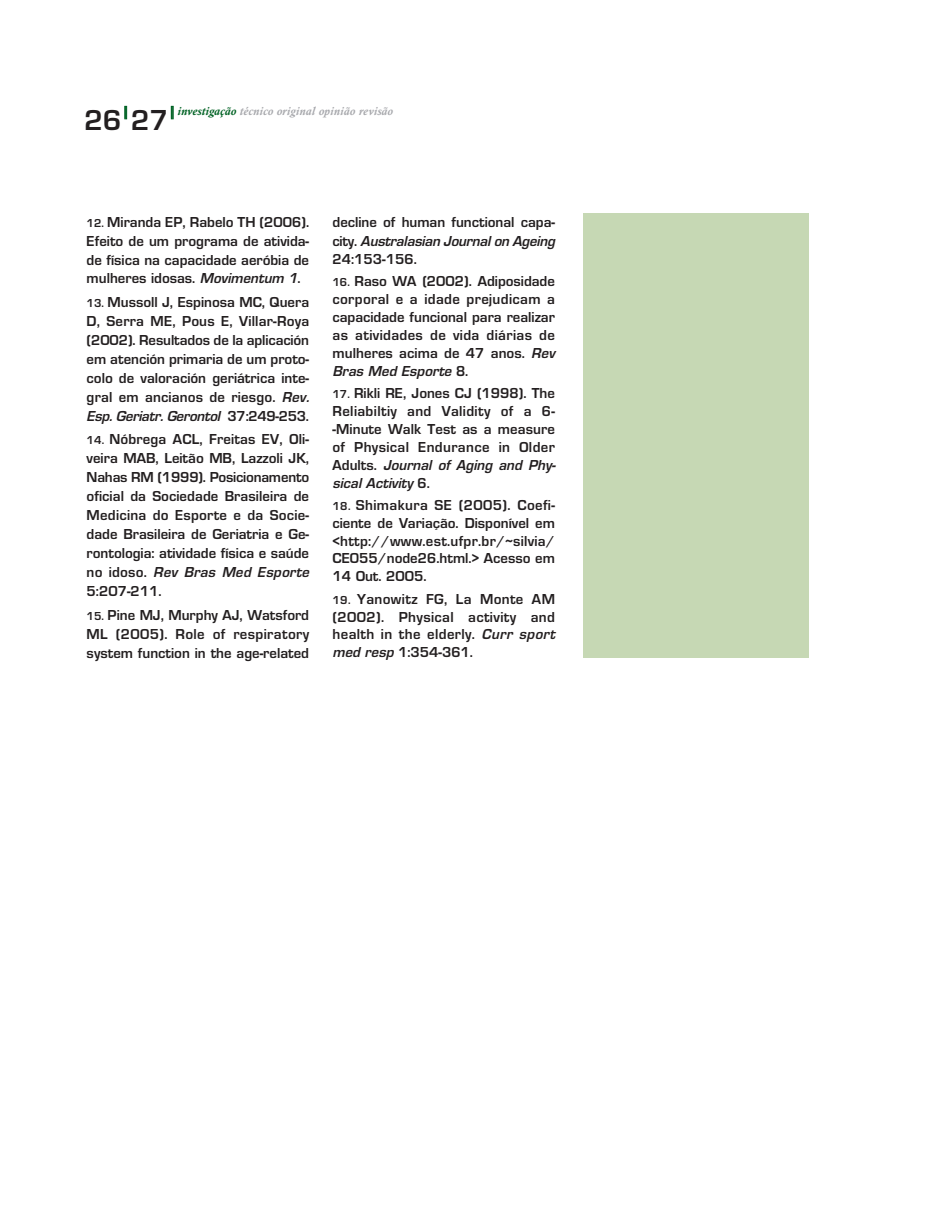
<style>
.page{position:relative;width:936px;height:1212px;background:#fff}
.page>*{position:absolute;margin:0;border:0;box-sizing:border-box;transform-origin:0 0}
.t1{font:30px "Eurose";color:#231f20}
.t2{font:15px/19px "Eurose";color:#231f20}
.t3{font:15px/17.9px "Eurose";letter-spacing:.025em;color:#231f20}
.t4{font:italic 700 12px "Calisto";letter-spacing:.01em;color:#a8a9ad}
.s1{color:#006224}
.s2{font-size:12px}
.s3{font-style:italic}
</style>
<div class="page">
<div style="left:583px;top:213px;width:225px;height:444px;background:#c6d8b4"></div>
<h1 class="t1" style="left:84px;top:110px;width:93px">26<sup>|</sup>27<sup>|</sup></h1>
<p class="t4" style="left:177px;top:104px;width:217px"><span class="s1">investigação</span> técnico original opinião revisão</p>
<p class="t2" style="left:87px;top:214px;width:224px;text-align:justify"><span class="s2">12.</span> Miranda EP, Rabelo TH (2006).<br>Efeito de um programa de ativida&shy;de física na capacidade aeróbia de mulheres idosas. <span class="s3">Movimentum 1</span>.</p>
<p class="t2" style="left:87px;top:294px;width:227px"><span class="s2">13.</span> Mussoll J, Espinosa MC, Quera D, Serra ME, Pous E, Villar-Roya (2002). Resultados de la aplicación em atención primaria de um proto&shy;colo de valoración geriátrica inte&shy;gral em ancianos de riesgo. <span class="s3">Rev.<br>Esp.Geriatr.Gerontol</span> 3 7 : 2 4 9 - 2 5 3 .</p>
<p class="t2" style="left:87px;top:431px;width:227px"><span class="s2">14.</span> Nóbrega ACL, Freitas EV, Oli&shy;veira MAB, Leitão MB, Lazzoli JK,<br>Nahas RM (1999). Posicionamento oficial da Sociedade Brasileira de<br>Medicina do Esporte e da Socie&shy;dade Brasileira de Geriatria e Ge&shy;rontologia: atividade física e saúde n o i d o s o . <span class="s3">Rev Bras Med Esporte<br></span>5:207-211.</p>
<p class="t2" style="left:87px;top:607px;width:224px;text-align:justify"><span class="s2">15.</span> Pine MJ, Murphy AJ, Watsford ML (2005). Role of respiratory system function in the age-related</p>
<p class="t2" style="left:332px;top:214px;width:227px;line-height:18.3px">decline of human functional capa&shy;c i ty . <span class="s3">Australasian Journalon Ageing<br></span>24:153-156.</p>
<p class="t2" style="left:332px;top:274px;width:227px;line-height:17.9px"><span class="s2">16.</span> Raso WA (2002). Adiposidade corporal e a idade prejudicam a capacidade funcional para realizar as atividades de vida diárias de mulheres acima de 47 anos. <span class="s3">Rev<br>Bras Med Esporte</span> 8 .</p>
<p class="t3" style="left:332px;top:385px;width:227px"><span class="s2">17.</span> Rikli RE, Jones CJ (1998). The<br>Reliabiltiy and Validity of a 6- -Minute Walk Test as a measure of Physical Endurance in Older<br>A d u l t s . <span class="s3">Journal of Aging and Phy&shy;sical Activity</span> 6 .</p>
<p class="t2" style="left:332px;top:497px;width:224px;line-height:17.9px;text-align:justify"><span class="s2">18.</span> Shimakura SE (2005). Coefi&shy;ciente de Variação. Disponível em &lt;http://www.est.ufpr.br/~silvia/ CE055/node26.html.&gt; Acesso em 14 Out. 2005.</p>
<p class="t3" style="left:332px;top:591px;width:227px"><span class="s2">19.</span> Yanowitz FG, La Monte AM (2002). Physical activity and health in the elderly. <span class="s3">Curr sport med resp</span> 1:354-361.</p>
</div>
